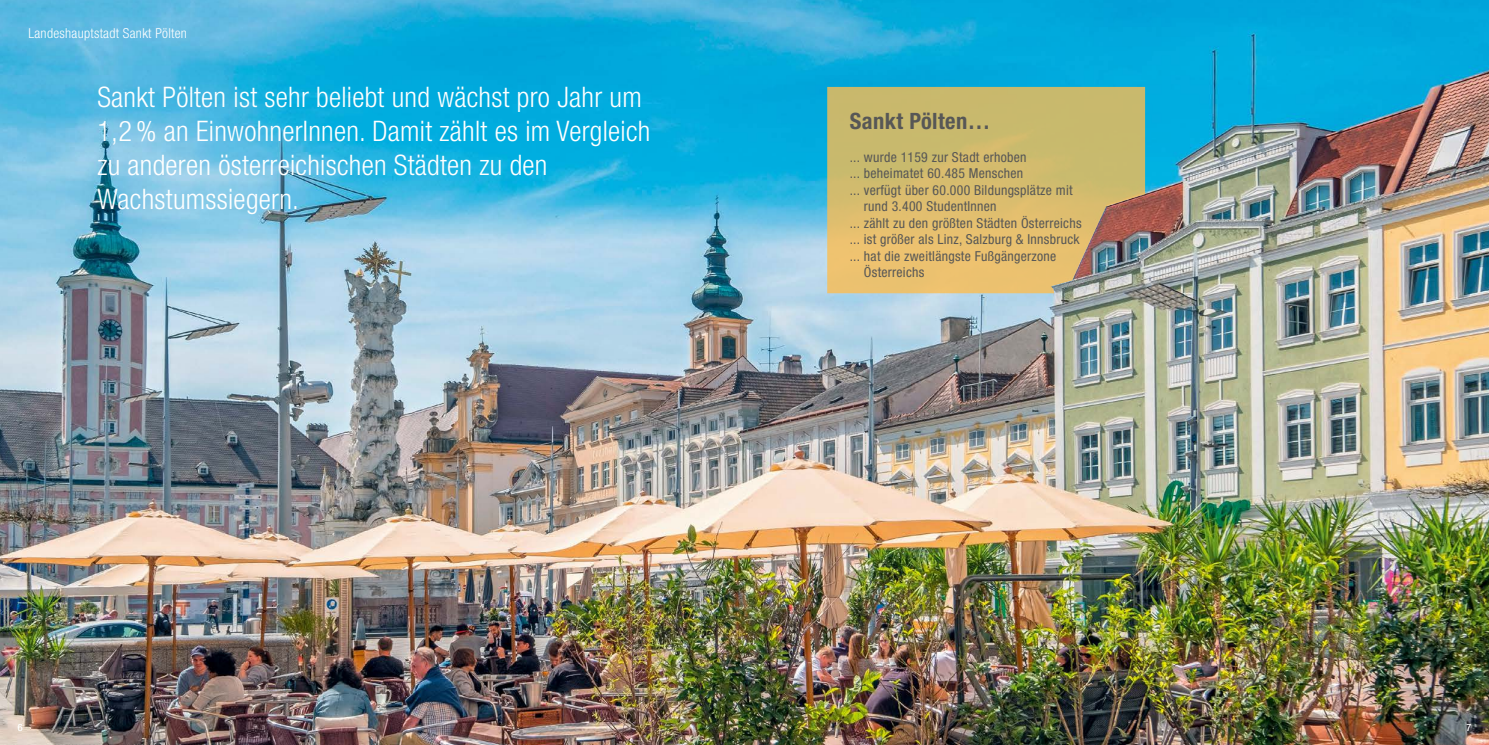
<style>
.page{position:relative;width:1489px;height:745px;background:#fff}
.page>*{position:absolute;margin:0;border:0;box-sizing:border-box;transform-origin:0 0}
.t1{font:300 condensed 28.25px/34px "Helvetica Neue LT Std";letter-spacing:.01em;color:#fff}
.t2{font:700 condensed 22.5px "Helvetica Neue LT Std";letter-spacing:.02em;color:#575756}
.t3{font:condensed 13.75px "Helvetica Neue LT Std";letter-spacing:.02em;color:#575756}
.t4{font:300 condensed 13.75px "Helvetica Neue LT Std";letter-spacing:.02em;color:#fff}
.t5{font:300 condensed 10px "Helvetica Neue LT Std";color:#fff}
</style>
<div class="page">
<img style="left:0;top:0;width:1488px;height:744px">
<svg style="left:827px;top:87px;width:317px;height:206px;background:#d0b76f"></svg>
<p class="t4" style="left:28px;top:25px;width:160px">Landeshauptstadt Sankt Pölten</p>
<h1 class="t1" style="left:97px;top:80px;width:554px">Sankt Pölten ist sehr beliebt und wächst pro Jahr um 1,2 % an EinwohnerInnen. Damit zählt es im Vergleich zu anderen österreichischen Städten zu den Wachstumssiegern.</h1>
<h2 class="t2" style="left:849px;top:107px;width:142px">Sankt Pölten…</h2>
<p class="t3" style="left:849px;top:149px;width:178px">... wurde 1159 zur Stadt erhoben</p>
<p class="t3" style="left:849px;top:165px;width:175px">... beheimatet 60.485 Menschen</p>
<p class="t3" style="left:849px;top:182px;width:224px">... verfügt über 60.000 Bildungsplätze mit</p>
<p class="t3" style="left:863px;top:198px;width:134px">rund 3.400 StudentInnen</p>
<p class="t3" style="left:849px;top:215px;width:233px">... zählt zu den größten Städten Österreichs</p>
<p class="t3" style="left:849px;top:231px;width:231px">... ist größer als Linz, Salzburg &amp; Innsbruck</p>
<p class="t3" style="left:849px;top:248px;width:208px">... hat die zweitlängste Fußgängerzone</p>
<p class="t3" style="left:863px;top:264px;width:62px">Österreichs</p>
<p class="t5" style="left:18px;top:721px;width:6px">6</p>
<p class="t5" style="left:1466px;top:721px;width:6px">7</p>
</div>
